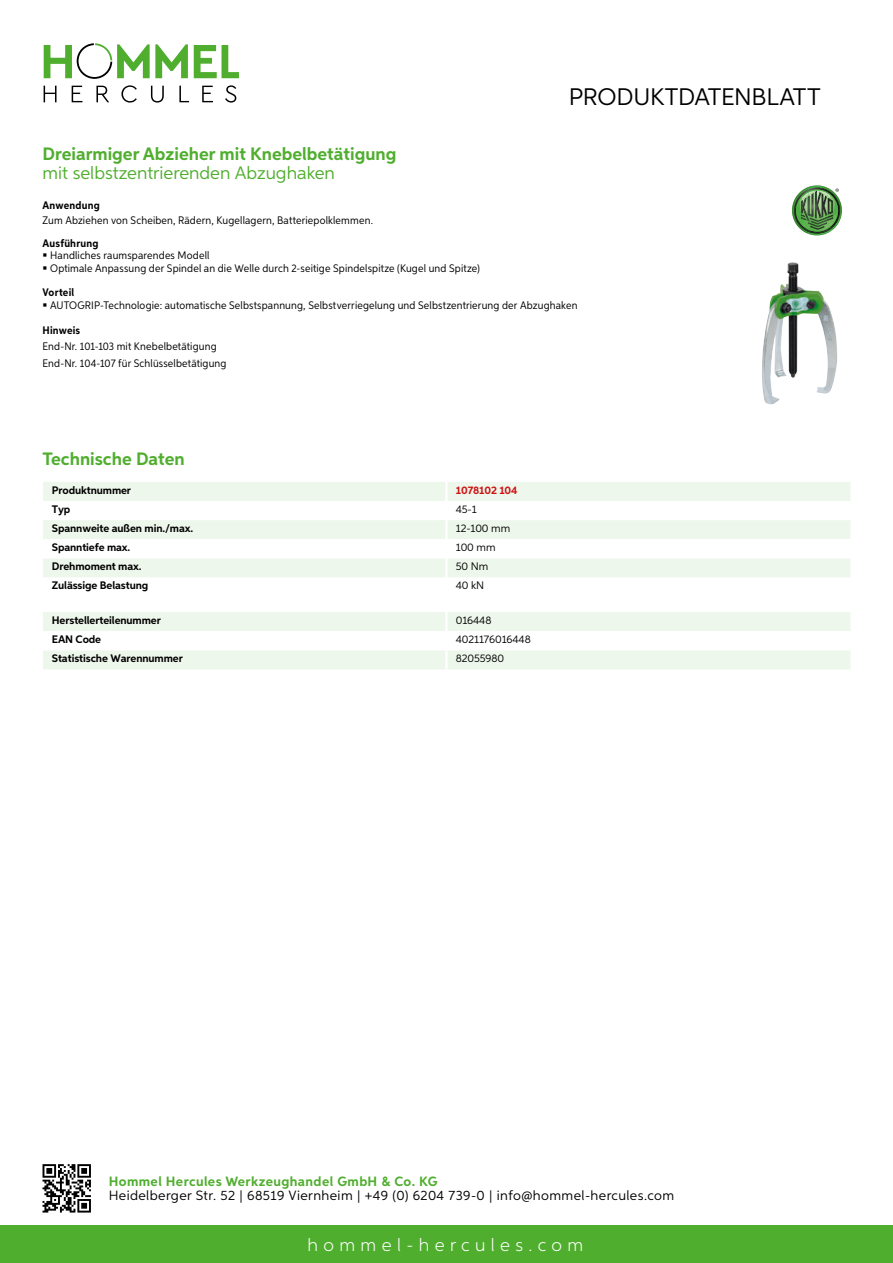
<style>
.page{position:relative;width:893px;height:1263px;background:#fff}
.page>*{position:absolute;margin:0;border:0;box-sizing:border-box;transform-origin:0 0}
.t1{font:24px "Aspira";letter-spacing:-.01em;color:#000}
.t2{font:700 18px "Aspira";color:#50ae2f}
.t3{font:18px "Aspira";color:#50ae2f}
.t4{font:300 18px "Aspira";letter-spacing:.3em;color:#fff}
.t5{font:13.5px "Aspira";letter-spacing:.03em;color:#000}
.t6{font:700 13.5px "Aspira";letter-spacing:.03em;color:#50ae2f}
.t7{font:10.95px/12.8px "Aspira Nar";letter-spacing:.015em;color:#000}
.t8{font:700 10.95px "Aspira";letter-spacing:-.01em;color:#000}
.t9{font:10.95px "Aspira";letter-spacing:-.01em;color:#000}
.t10{font:700 10.95px "Aspira Nar";letter-spacing:.02em;color:#000}
.t11{font:700 10.95px "Aspira";letter-spacing:-.01em;color:#cd1013}
</style>
<div class="page">
<div style="left:0;top:1226px;width:893px;height:37px;background:#50ae2f"></div>
<svg style="left:43px;top:1164px;width:48px;height:48px"></svg>
<svg style="left:194px;top:45px;width:45px;height:33px"></svg>
<svg style="left:44px;top:43px;width:144px;height:36px"></svg>
<svg style="left:44px;top:86px;width:13px;height:16px"></svg>
<svg style="left:72px;top:86px;width:10px;height:16px"></svg>
<svg style="left:96px;top:86px;width:13px;height:16px"></svg>
<svg style="left:121px;top:85px;width:16px;height:18px"></svg>
<svg style="left:151px;top:86px;width:13px;height:17px"></svg>
<svg style="left:179px;top:86px;width:10px;height:16px"></svg>
<svg style="left:202px;top:86px;width:11px;height:16px"></svg>
<svg style="left:225px;top:85px;width:11px;height:18px"></svg>
<div style="left:43px;top:482px;width:807px;height:19px;background:#eef7eb"></div>
<svg style="left:43px;top:520px;width:807px;height:57px;fill:#eef7eb"></svg>
<hr style="left:445px;top:482px;width:3px;height:19px;background:#fff">
<hr style="left:445px;top:520px;width:3px;height:19px;background:#fff">
<hr style="left:445px;top:539px;width:3px;height:19px;background:#fff">
<hr style="left:445px;top:558px;width:3px;height:19px;background:#fff">
<svg style="left:43px;top:612px;width:807px;height:57px"></svg>
<hr style="left:445px;top:650px;width:3px;height:19px;background:#fff">
<img style="left:762px;top:263px;width:27px;height:141px">
<img style="left:839px;top:199px;width:3px;height:23px">
<svg style="left:792px;top:185px;width:47px;height:51px"></svg>
<h1 class="t1" style="left:569px;top:82px;width:253px">Produktdatenblatt</h1>
<h2 class="t2" style="left:43px;top:142px;width:355px">Dreiarmiger Abzieher mit Knebelbetätigung</h2>
<h2 class="t3" style="left:43px;top:162px;width:294px">mit selbstzentrierenden Abzughaken</h2>
<p class="t10" style="left:43px;top:199px;width:59px">Anwendung</p>
<p class="t7" style="left:43px;top:214px;width:332px">Zum Abziehen von Scheiben, Rädern, Kugellagern, Batteriepolklemmen.</p>
<p class="t10" style="left:43px;top:236px;width:58px">Ausführung</p>
<p class="t7" style="left:50px;top:249px;width:431px">Handliches raumsparendes Modell<br>Optimale Anpassung der Spindel an die Welle durch 2-seitige Spindelspitze (Kugel und Spitze)</p>
<p class="t10" style="left:43px;top:286px;width:33px">Vorteil</p>
<p class="t7" style="left:50px;top:299px;width:529px">AUTOGRIP-Technologie: automatische Selbstspannung, Selbstverriegelung und Selbstzentrierung der Abzughaken</p>
<p class="t10" style="left:43px;top:324px;width:39px">Hinweis</p>
<p class="t7" style="left:43px;top:337px;width:185px;line-height:17.5px">End-Nr. 101-103 mit Knebelbetätigung<br>End-Nr. 104-107 für Schlüsselbetätigung</p>
<h2 class="t2" style="left:43px;top:448px;width:144px">Technische Daten</h2>
<p class="t8" style="left:52px;top:483px;width:81px">Produktnummer</p>
<p class="t11" style="left:456px;top:483px;width:63px">1078102 104</p>
<p class="t8" style="left:52px;top:502px;width:20px">Typ</p>
<p class="t9" style="left:456px;top:502px;width:22px">45-1</p>
<p class="t8" style="left:52px;top:521px;width:143px">Spannweite außen min./max.</p>
<p class="t9" style="left:456px;top:522px;width:56px">12-100 mm</p>
<p class="t8" style="left:52px;top:541px;width:80px">Spanntiefe max.</p>
<p class="t9" style="left:456px;top:541px;width:41px">100 mm</p>
<p class="t8" style="left:52px;top:560px;width:91px">Drehmoment max.</p>
<p class="t9" style="left:456px;top:560px;width:34px">50 Nm</p>
<p class="t8" style="left:52px;top:579px;width:98px">Zulässige Belastung</p>
<p class="t9" style="left:456px;top:579px;width:28px">40 kN</p>
<p class="t8" style="left:52px;top:613px;width:111px">Herstellerteilenummer</p>
<p class="t9" style="left:456px;top:613px;width:37px">016448</p>
<p class="t8" style="left:52px;top:633px;width:51px">EAN Code</p>
<p class="t9" style="left:456px;top:633px;width:76px">4021176016448</p>
<p class="t8" style="left:52px;top:652px;width:132px">Statistische Warennummer</p>
<p class="t9" style="left:456px;top:652px;width:50px">82055980</p>
<p class="t6" style="left:109px;top:1172px;width:330px">Hommel Hercules Werkzeughandel GmbH &amp; Co. KG</p>
<p class="t5" style="left:109px;top:1187px;width:567px">Heidelberger Str. 52 | 68519 Viernheim | +49 (0) 6204 739-0 | info@hommel-hercules.com</p>
<h2 class="t4" style="left:307px;top:1234px;width:277px">hommel-hercules.com</h2>
</div>
